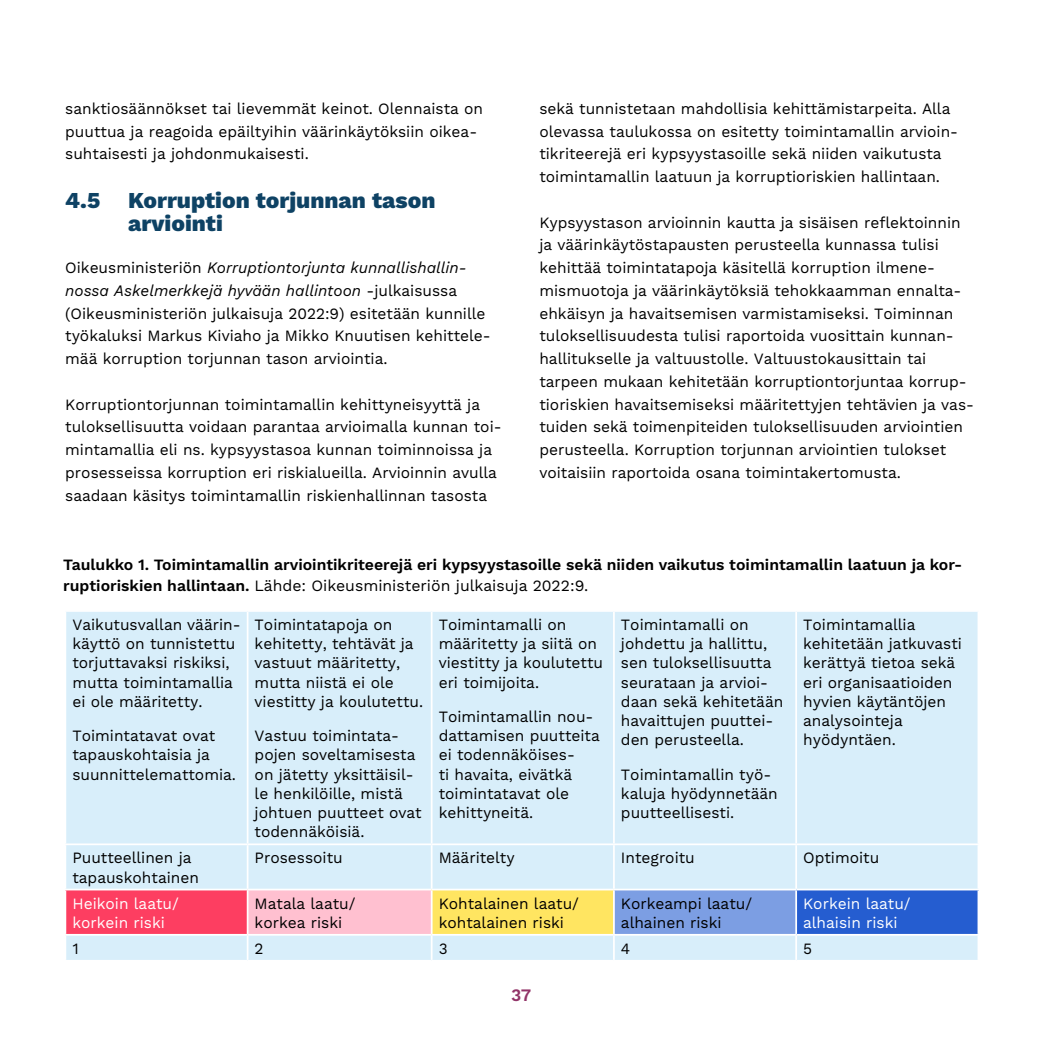
<style>
.page{position:relative;width:1042px;height:1042px;background:#fff}
.page>*{position:absolute;margin:0;border:0;box-sizing:border-box;transform-origin:0 0}
.Vots1{font:800 22.75px/22.8px "Work Sans";color:#0e4264}
.t1{font:600 17.5px "Work Sans";color:#923468}
.Leipis2{font:15.75px/22.8px "Work Sans";color:#000}
.Taulukko{font:15.75px/19.2px "Work Sans";color:#000}
.Kuvateksti{font:600 15.75px/21px "Work Sans";color:#000}
.Taulukko-2{font:15.75px/19.2px "Work Sans";color:#fff}
.s1{font-style:italic}
.s2{font-weight:400}
</style>
<div class="page">
<div style="left:66px;top:612px;width:911px;height:348px;background:#d8eefa"></div>
<div style="left:65px;top:889px;width:183px;height:46px;background:#fd3e61"></div>
<div style="left:248px;top:889px;width:184px;height:46px;background:#ffc0d0"></div>
<div style="left:432px;top:889px;width:182px;height:46px;background:#ffe561"></div>
<div style="left:614px;top:889px;width:182px;height:46px;background:#7c9ee3"></div>
<div style="left:796px;top:889px;width:182px;height:46px;background:#255dd0"></div>
<hr style="left:247px;top:612px;width:1px;height:231px;background:#fff">
<hr style="left:431px;top:612px;width:1px;height:231px;background:#fff">
<hr style="left:613px;top:612px;width:2px;height:231px;background:#fff">
<hr style="left:795px;top:612px;width:2px;height:231px;background:#fff">
<hr style="left:64px;top:843px;width:184px;height:2px;background:#fff">
<hr style="left:248px;top:843px;width:184px;height:2px;background:#fff">
<hr style="left:247px;top:845px;width:1px;height:43px;background:#fff">
<hr style="left:432px;top:843px;width:182px;height:2px;background:#fff">
<hr style="left:431px;top:845px;width:1px;height:43px;background:#fff">
<hr style="left:614px;top:843px;width:182px;height:2px;background:#fff">
<hr style="left:613px;top:845px;width:2px;height:43px;background:#fff">
<hr style="left:796px;top:843px;width:183px;height:2px;background:#fff">
<hr style="left:795px;top:845px;width:2px;height:43px;background:#fff">
<hr style="left:64px;top:888px;width:184px;height:2px;background:#fff">
<hr style="left:64px;top:890px;width:2px;height:44px;background:#fff">
<hr style="left:248px;top:888px;width:184px;height:2px;background:#fff">
<hr style="left:247px;top:890px;width:1px;height:44px;background:#fff">
<hr style="left:432px;top:888px;width:182px;height:2px;background:#fff">
<hr style="left:431px;top:890px;width:1px;height:44px;background:#fff">
<hr style="left:614px;top:888px;width:182px;height:2px;background:#fff">
<hr style="left:613px;top:890px;width:2px;height:44px;background:#fff">
<hr style="left:796px;top:888px;width:183px;height:2px;background:#fff">
<hr style="left:795px;top:890px;width:2px;height:44px;background:#fff">
<hr style="left:977px;top:890px;width:2px;height:44px;background:#fff">
<hr style="left:64px;top:934px;width:184px;height:1px;background:#fff">
<hr style="left:248px;top:934px;width:184px;height:1px;background:#fff">
<svg style="left:247px;top:935px;width:1px;height:25px"></svg>
<hr style="left:432px;top:934px;width:182px;height:1px;background:#fff">
<svg style="left:431px;top:935px;width:1px;height:25px"></svg>
<hr style="left:614px;top:934px;width:182px;height:1px;background:#fff">
<hr style="left:613px;top:935px;width:2px;height:25px;background:#fff">
<hr style="left:796px;top:934px;width:183px;height:1px;background:#fff">
<hr style="left:795px;top:935px;width:2px;height:25px;background:#fff">
<p class="Leipis2" style="left:65px;top:98px;width:419px">sanktiosäännökset tai lievemmät keinot. Olennaista on puuttua ja reagoida epäiltyihin väärinkäytöksiin oikea&shy;suhtaisesti ja johdonmukaisesti.</p>
<h2 class="Vots1" style="left:128px;top:190px;width:309px;text-indent:-63px">4.5 Korruption torjunnan tason arviointi</h2>
<p class="Leipis2" style="left:65px;top:257px;width:427px">Oikeusministeriön <span class="s1">Korruptiontorjunta kunnallishallin&shy;nossa Askelmerkkejä hyvään hallintoon</span> -julkaisussa (Oikeusministeriön julkaisuja 2022:9) esitetään kunnille työkaluksi Markus Kiviaho ja Mikko Knuutisen kehittele&shy;mää korruption torjunnan tason arviointia.</p>
<p class="Leipis2" style="left:65px;top:393px;width:438px">Korruptiontorjunnan toimintamallin kehittyneisyyttä ja tuloksellisuutta voidaan parantaa arvioimalla kunnan toi&shy;mintamallia eli ns. kypsyystasoa kunnan toiminnoissa ja prosesseissa korruption eri riskialueilla. Arvioinnin avulla saadaan käsitys toimintamallin riskienhallinnan tasosta</p>
<p class="Leipis2" style="left:539px;top:98px;width:420px">sekä tunnistetaan mahdollisia kehittämistarpeita. Alla olevassa taulukossa on esitetty toimintamallin arvioin&shy;tikriteerejä eri kypsyystasoille sekä niiden vaikutusta toimintamallin laatuun ja korruptioriskien hallintaan.</p>
<p class="Leipis2" style="left:539px;top:211px;width:436px">Kypsyystason arvioinnin kautta ja sisäisen reflektoinnin ja väärinkäytöstapausten perusteella kunnassa tulisi kehittää toimintatapoja käsitellä korruption ilmene&shy;mismuotoja ja väärinkäytöksiä tehokkaamman ennalta&shy;ehkäisyn ja havaitsemisen varmistamiseksi. Toiminnan tuloksellisuudesta tulisi raportoida vuosittain kunnan&shy;hallitukselle ja valtuustolle. Valtuustokausittain tai tarpeen mukaan kehitetään korruptiontorjuntaa korrup&shy;tioriskien havaitsemiseksi määritettyjen tehtävien ja vas&shy;tuiden sekä toimenpiteiden tuloksellisuuden arviointien perusteella. Korruption torjunnan arviointien tulokset voitaisiin raportoida osana toimintakertomusta.</p>
<p class="Kuvateksti" style="left:63px;top:554px;width:900px">Taulukko 1. Toimintamallin arviointikriteerejä eri kypsyystasoille sekä niiden vaikutus toimintamallin laatuun ja kor&shy;ruptioriskien hallintaan. <span class="s2">Lähde: Oikeusministeriön julkaisuja 2022:9.</span></p>
<p class="Taulukko" style="left:72px;top:615px;width:170px">Vaikutusvallan väärin&shy;käyttö on tunnistettu torjuttavaksi riskiksi, mutta toimintamallia ei ole määritetty.</p>
<p class="Taulukko" style="left:72px;top:727px;width:165px">Toimintatavat ovat tapauskohtaisia ja suunnittelemattomia.</p>
<p class="Taulukko" style="left:439px;top:615px;width:166px">Toimintamalli on määritetty ja siitä on viestitty ja koulutettu eri toimijoita.</p>
<p class="Taulukko" style="left:439px;top:707px;width:163px">Toimintamallin nou&shy;dattamisen puutteita ei todennäköises-<br>ti havaita, eivätkä toimintatavat ole kehittyneitä.</p>
<p class="Taulukko" style="left:621px;top:615px;width:164px">Toimintamalli on johdettu ja hallittu, sen tuloksellisuutta seurataan ja arvioi&shy;daan sekä kehitetään havaittujen puuttei&shy;den perusteella.</p>
<p class="Taulukko" style="left:621px;top:765px;width:158px">Toimintamallin työ&shy;kaluja hyödynnetään puutteellisesti.</p>
<p class="Taulukko" style="left:803px;top:615px;width:160px">Toimintamallia kehitetään jatkuvasti kerättyä tietoa sekä eri organisaatioiden hyvien käytäntöjen analysointeja hyödyntäen.</p>
<p class="Taulukko" style="left:255px;top:615px;width:170px">Toimintatapoja on kehitetty, tehtävät ja vastuut määritetty, mutta niistä ei ole viestitty ja koulutettu.</p>
<p class="Taulukko" style="left:255px;top:727px;width:169px">Vastuu toimintata&shy;pojen soveltamisesta on jätetty yksittäisil&shy;le henkilöille, mistä johtuen puutteet ovat todennäköisiä.</p>
<p class="Taulukko" style="left:72px;top:849px;width:128px">Puutteellinen ja tapauskohtainen</p>
<p class="Taulukko" style="left:255px;top:849px;width:90px">Prosessoitu</p>
<p class="Taulukko" style="left:439px;top:849px;width:78px">Määritelty</p>
<p class="Taulukko" style="left:621px;top:849px;width:75px">Integroitu</p>
<p class="Taulukko" style="left:803px;top:849px;width:78px">Optimoitu</p>
<p class="Taulukko-2" style="left:72px;top:894px;width:108px">Heikoin laatu/ korkein riski</p>
<p class="Taulukko" style="left:255px;top:894px;width:102px">Matala laatu/ korkea riski</p>
<p class="Taulukko" style="left:439px;top:894px;width:142px">Kohtalainen laatu/ kohtalainen riski</p>
<p class="Taulukko" style="left:621px;top:894px;width:133px">Korkeampi laatu/ alhainen riski</p>
<p class="Taulukko-2" style="left:803px;top:894px;width:109px">Korkein laatu/ alhaisin riski</p>
<p class="Taulukko" style="left:72px;top:939px;width:8px">1</p>
<p class="Taulukko" style="left:255px;top:939px;width:11px">2</p>
<p class="Taulukko" style="left:439px;top:939px;width:11px">3</p>
<p class="Taulukko" style="left:621px;top:939px;width:11px">4</p>
<p class="Taulukko" style="left:803px;top:939px;width:10px">5</p>
<p class="t1" style="left:511px;top:985px;width:22px">37</p>
</div>
